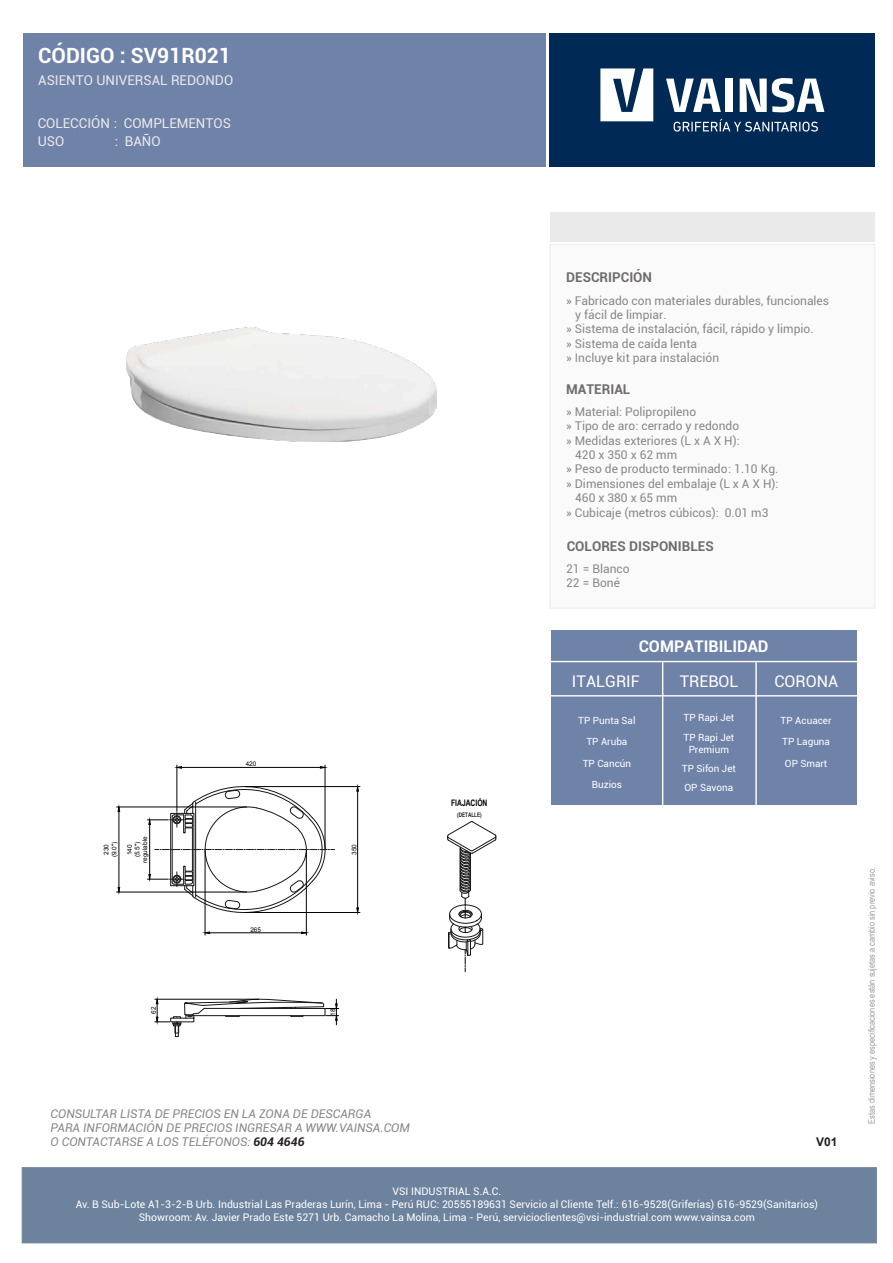
<style>
.page{position:relative;width:893px;height:1263px;background:#fff}
.page>*{position:absolute;margin:0;border:0;box-sizing:border-box;transform-origin:0 0}
.t1{font:700 21px "Roboto";color:#fff}
.t2{font:16.05px "Roboto";color:#fff}
.t3{font:700 16.05px "Roboto";color:#fff}
.t4{font:13.5px "Roboto";color:#ebeaea}
.t5{font:700 13.5px "Roboto";color:#706b6d}
.t6{font:12px/14.4px "Roboto";color:#888}
.t7{font:italic 12px/14.4px "Roboto";color:#888}
.t8{font:700 12px "Arial";color:#282021}
.t9{font:10.5px/12.6px "Roboto";color:#fff;text-align:center}
.t10{font:9.9px/21.3px "Roboto";color:#fff;text-align:center}
.t11{font:9px "Arial Narrow";color:#9d9da3}
.t12{font:700 9px "Arial Narrow";color:#000;scale:.92 1}
.t13{font:6.45px/7.8px "Arial";color:#000;text-align:center}
.t14{font:700 6.15px "Arial Narrow";color:#181716;scale:.92 1}
.s1{font-weight:700;color:#282021}
</style>
<div class="page">
<div style="left:549px;top:34px;width:326px;height:133px;background:#002a55"></div>
<svg style="left:600px;top:68px;width:53px;height:53px"></svg>
<svg style="left:666px;top:79px;width:55px;height:33px"></svg>
<div style="left:725px;top:79px;width:8px;height:33px;background:#fff"></div>
<svg style="left:740px;top:78px;width:84px;height:34px"></svg>
<svg style="left:674px;top:119px;width:144px;height:13px"></svg>
<div style="left:23px;top:34px;width:522px;height:133px;background:#6f82a8"></div>
<div style="left:22px;top:1167px;width:854px;height:76px;background:#6c829d;border:1px solid #6c829d"></div>
<div style="left:550px;top:213px;width:325px;height:29px;background:#ebeaea"></div>
<div style="left:550px;top:244px;width:325px;height:364px;background:#fafafb;border:1px solid #ebeaea"></div>
<div style="left:175px;top:1025px;width:4px;height:12px;border:1px solid #181716"></div>
<hr style="left:306px;top:851px;width:1px;height:84px;background:#000">
<hr style="left:205px;top:851px;width:1px;height:84px;background:#000">
<hr style="left:210px;top:932px;width:92px;height:1px;background:#000">
<svg style="left:301px;top:931px;width:6px;height:3px"></svg>
<svg style="left:204px;top:931px;width:6px;height:3px"></svg>
<hr style="left:245px;top:786px;width:115px;height:1px;background:#000">
<hr style="left:245px;top:912px;width:115px;height:1px;background:#000">
<hr style="left:357px;top:791px;width:1px;height:117px;background:#000">
<svg style="left:356px;top:786px;width:3px;height:6px"></svg>
<svg style="left:356px;top:907px;width:3px;height:5px"></svg>
<hr style="left:325px;top:765px;width:1px;height:83px;background:#000">
<hr style="left:177px;top:765px;width:1px;height:46px;background:#000">
<hr style="left:181px;top:767px;width:139px;height:1px;background:#000">
<svg style="left:320px;top:766px;width:6px;height:3px"></svg>
<svg style="left:176px;top:766px;width:6px;height:3px"></svg>
<svg style="left:147px;top:776px;width:188px;height:137px"></svg>
<hr style="left:117px;top:807px;width:130px;height:1px;background:#000">
<hr style="left:117px;top:892px;width:130px;height:1px;background:#000">
<hr style="left:119px;top:811px;width:1px;height:76px;background:#000">
<svg style="left:117px;top:806px;width:3px;height:6px"></svg>
<svg style="left:117px;top:887px;width:3px;height:6px"></svg>
<svg style="left:155px;top:998px;width:184px;height:35px"></svg>
<svg style="left:447px;top:821px;width:50px;height:151px"></svg>
<img style="left:126px;top:327px;width:310px;height:114px">
<div style="left:551px;top:631px;width:305px;height:174px;background:#6f82a8"></div>
<hr style="left:548px;top:695px;width:311px;height:1px;background:#fff">
<hr style="left:548px;top:661px;width:311px;height:1px;background:#fff">
<hr style="left:662px;top:662px;width:1px;height:143px;background:#fff">
<hr style="left:755px;top:662px;width:2px;height:143px;background:#fff">
<h1 class="t1" style="left:38px;top:41px;width:194px">CÓDIGO : SV91R021</h1>
<p class="t4" style="left:38px;top:70px;width:197px">ASIENTO UNIVERSAL REDONDO</p>
<p class="t4" style="left:38px;top:113px;width:195px">COLECCIÓN : COMPLEMENTOS</p>
<p class="t4" style="left:38px;top:132px;width:28px">USO</p>
<p class="t4" style="left:115px;top:132px;width:47px">: BAÑO</p>
<p class="t5" style="left:566px;top:268px;width:87px">DESCRIPCIÓN</p>
<p class="t6" style="left:566px;top:293px;width:264px">» Fabricado con materiales durables, funcionales</p>
<p class="t6" style="left:575px;top:307px;width:93px">y fácil de limpiar.</p>
<p class="t6" style="left:566px;top:321px;width:249px">» Sistema de instalación, fácil, rápido y limpio.</p>
<p class="t6" style="left:566px;top:336px;width:132px">» Sistema de caída lenta</p>
<p class="t6" style="left:566px;top:350px;width:155px">» Incluye kit para instalación</p>
<p class="t5" style="left:566px;top:380px;width:66px">MATERIAL</p>
<p class="t6" style="left:566px;top:404px;width:131px">» Material: Polipropileno</p>
<p class="t6" style="left:566px;top:418px;width:174px">» Tipo de aro: cerrado y redondo</p>
<p class="t6" style="left:566px;top:433px;width:175px">» Medidas exteriores (L x A X H):</p>
<p class="t6" style="left:575px;top:447px;width:104px">420 x 350 x 62 mm</p>
<p class="t6" style="left:566px;top:461px;width:214px">» Peso de producto terminado : 1.10 Kg.</p>
<p class="t6" style="left:566px;top:476px;width:214px">» Dimensiones del embalaje (L x A X H):</p>
<p class="t6" style="left:575px;top:490px;width:104px">460 x 380 x 65 mm</p>
<p class="t6" style="left:566px;top:505px;width:204px">» Cubicaje (metros cúbicos): 0.01 m3</p>
<p class="t5" style="left:567px;top:537px;width:149px">COLORES DISPONIBLES</p>
<p class="t6" style="left:566px;top:561px;width:65px">21 = Blanco<br>22 = Boné</p>
<p class="t13" style="left:103px;top:857px;width:17px;rotate:-90deg">230 (9.0")</p>
<p class="t13" style="left:126px;top:863px;width:28px;rotate:-90deg">140 (5.5") regulable</p>
<p class="t13" style="left:246px;top:760px;width:12px">420</p>
<p class="t13" style="left:250px;top:925px;width:12px">265</p>
<p class="t13" style="left:350px;top:855px;width:12px;rotate:-90deg">350</p>
<p class="t13" style="left:150px;top:1014px;width:9px;rotate:-90deg">62</p>
<p class="t13" style="left:329px;top:1016px;width:9px;rotate:-90deg">18</p>
<p class="t7" style="left:51px;top:1105px;width:361px">CONSULTAR LISTA DE PRECIOS EN LA ZONA DE DESCARGA<br>PARA INFORMACIÓN DE PRECIOS INGRESAR A WWW.VAINSA.COM<br>O CONTACTARSE A LOS TELÉFONOS: <span class="s1">604 4646</span></p>
<p class="t12" style="left:451px;top:796px;width:41px">FIAJACIÓN</p>
<p class="t14" style="left:457px;top:810px;width:28px">(DETALLE)</p>
<h2 class="t3" style="left:639px;top:635px;width:131px">COMPATIBILIDAD</h2>
<h2 class="t2" style="left:572px;top:670px;width:69px">ITALGRIF</h2>
<h2 class="t2" style="left:680px;top:670px;width:60px">TREBOL</h2>
<h2 class="t2" style="left:774px;top:670px;width:65px">CORONA</h2>
<p class="t10" style="left:578px;top:709px;width:59px">TP Punta Sal<br>TP Aruba<br>TP Cancún<br>Buzios</p>
<p class="t10" style="left:781px;top:709px;width:52px;text-align:left">TP Acuacer<br>TP Laguna<br>OP Smart</p>
<p class="t10" style="left:683px;top:707px;width:52px;line-height:19.8px;text-align:left">TP Rapi Jet<br>TP Rapi Jet</p>
<p class="t10" style="left:682px;top:739px;width:56px;line-height:19.6px">Premium<br>TP Sifon Jet</p>
<p class="t10" style="left:684px;top:776px;width:50px">OP Savona</p>
<p class="t8" style="left:816px;top:1134px;width:23px">V01</p>
<p class="t9" style="left:76px;top:1185px;width:744px">VSI INDUSTRIAL S.A.C.<br>Av. B Sub-Lote A1-3-2-B Urb. Industrial Las Praderas Lurín, Lima - Perú RUC: 20555189631 Servicio al Cliente Telf.: 616-9528(Griferías) 616-9529(Sanitarios)<br>Showroom: Av. Javier Prado Este 5271 Urb. Camacho La Molina, Lima - Perú, servicioclientes@vsi-industrial.com www.vainsa.com</p>
<p class="t11" style="left:865px;top:1123px;width:258px;rotate:-90deg">Estas dimensiones y especificaciones están sujetas a cambio sin previo aviso.</p>
</div>
